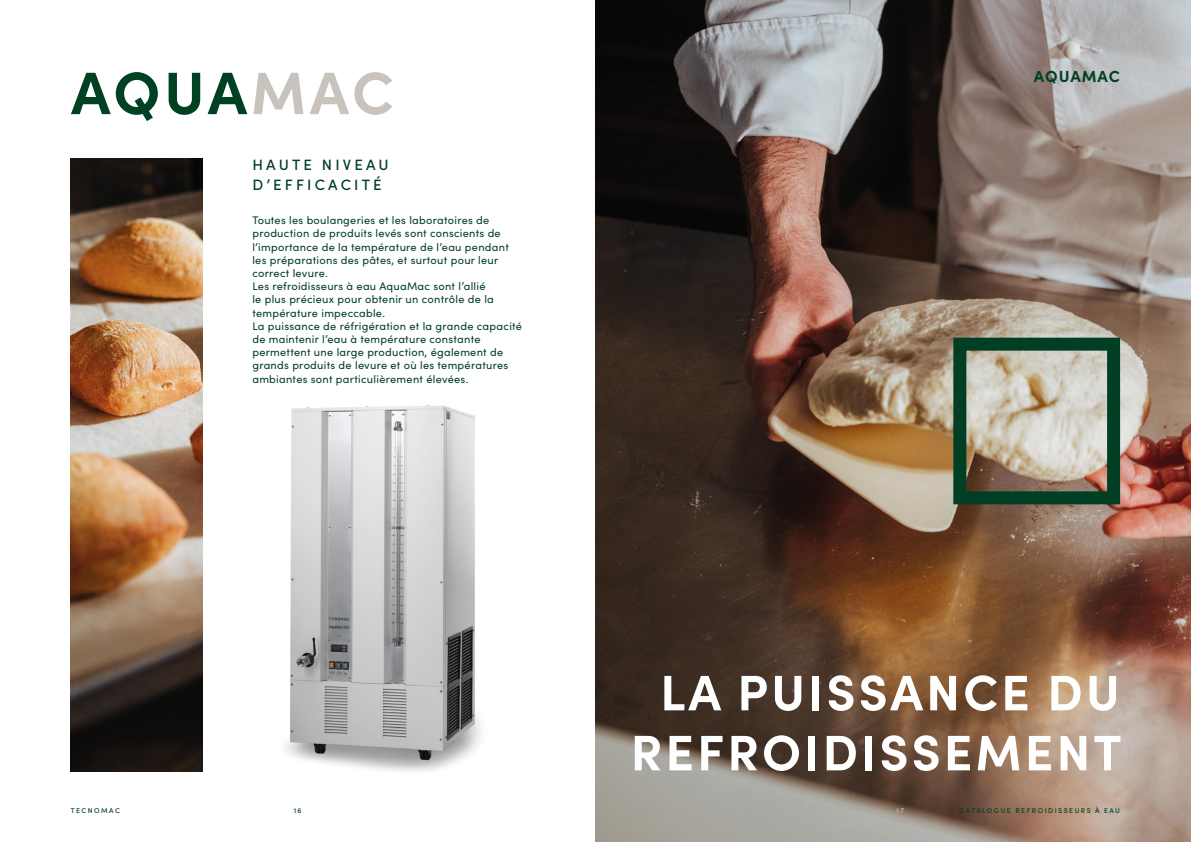
<style>
.page{position:relative;width:1191px;height:842px;background:#fff}
.page>*{position:absolute;margin:0;border:0;box-sizing:border-box;transform-origin:0 0}
.t1{font:700 60px "Sofia Pro";letter-spacing:.055em;color:#004023}
.t2{font:700 50px/60px "Sofia Pro";letter-spacing:.06em;color:#fff;text-align:center}
.t3{font:700 16px "Sofia Pro";letter-spacing:.055em;color:#003f23}
.t4{font:500 15px/20px "Sofia Pro";letter-spacing:.21em;color:#003f23}
.t5{font:11px/13.2px "Sofia Pro";letter-spacing:.025em;color:#003f23}
.t6{font:500 7px "Sofia Pro";letter-spacing:.21em;color:#003f23}
.t7{font:500 7px "Sofia Pro";color:#c9c3be}
.s1{color:#c9c3be}
</style>
<div class="page">
<img style="left:285px;top:405px;width:196px;height:367px">
<img style="left:71px;top:159px;width:132px;height:612px">
<img style="left:595px;top:0;width:596px;height:842px">
<svg style="left:946px;top:331px;width:180px;height:180px;background:#929785"></svg>
<h1 class="t1" style="left:71px;top:47px;width:324px">AQUA<span class="s1">MAC</span></h1>
<h3 class="t4" style="left:252px;top:153px;width:138px">HAUTE NIVEAU<br>D’EFFICACITÉ</h3>
<p class="t5" style="left:252px;top:213px;width:271px">Toutes les boulangeries et les laboratoires de production de produits levés sont conscients de l’importance de la température de l’eau pendant les préparations des pâtes, et surtout pour leur correct levure.<br>Les refroidisseurs à eau AquaMac sont l’allié<br>le plus précieux pour obtenir un contrôle de la température impeccable.<br>La puissance de réfrigération et la grande capacité de maintenir l’eau à température constante permettent une large production, également de grands produits de levure et où les températures ambiantes sont particulièrement élevées.</p>
<h3 class="t3" style="left:1034px;top:64px;width:87px">AQUAMAC</h3>
<p class="t6" style="left:71px;top:805px;width:50px">TECNOMAC</p>
<p class="t6" style="left:294px;top:805px;width:10px">16</p>
<h2 class="t2" style="left:630px;top:659px;width:492px">LA PUISSANCE DU<br>REFROIDISSEMENT</h2>
<p class="t7" style="left:896px;top:805px;width:9px">17</p>
<p class="t6" style="left:959px;top:805px;width:162px">CATALOGUE REFROIDISSEURS À EAU</p>
</div>
